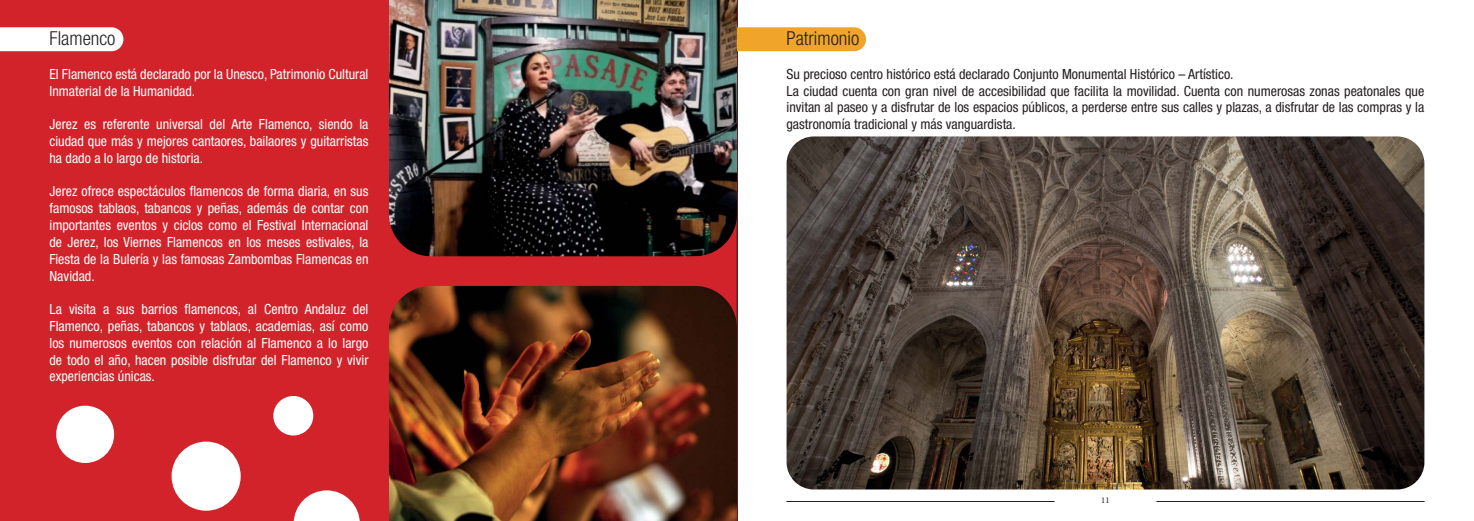
<style>
.page{position:relative;width:1474px;height:521px;background:#fff}
.page>*{position:absolute;margin:0;border:0;box-sizing:border-box;transform-origin:0 0}
.t1{font:300 condensed 19.25px "Helvetica Neue LT Std";color:#231f20}
.t2{font:condensed 14px/16.8px "Helvetica Neue LT Std";color:#fff;text-align:justify}
.t3{font:condensed 14px/16.8px "Helvetica Neue LT Std";color:#231f20}
.t4{font:8.75px "Minion Pro";color:#231f20}
</style>
<div class="page">
<hr style="left:786px;top:501px;width:268px;height:1px;background:#231f20">
<hr style="left:1156px;top:501px;width:268px;height:1px;background:#231f20">
<img style="left:786px;top:136px;width:638px;height:353px;border-radius:27px">
<div style="left:0;top:0;width:737px;height:521px;background:#d2232a"></div>
<svg style="left:0;top:27px;width:123px;height:24px"></svg>
<div style="left:712px;top:27px;width:154px;height:24px;background:#f0a52a;border-radius:12px"></div>
<img style="left:389px;top:0;width:348px;height:256px">
<img style="left:389px;top:286px;width:348px;height:235px">
<div style="left:56px;top:406px;width:58px;height:57px;background:#fff;border-radius:50%"></div>
<div style="left:273px;top:396px;width:40px;height:39px;background:#fff;border-radius:50%"></div>
<div style="left:172px;top:441px;width:69px;height:70px;background:#fff;border-radius:50%"></div>
<svg style="left:294px;top:490px;width:66px;height:31px"></svg>
<h1 class="t1" style="left:49px;top:32px;width:67px">Flamenco</h1>
<p class="t2" style="left:49px;top:67px;width:320px">El Flamenco está declarado por la Unesco, Patrimonio Cultural<br>Inmaterial de la Humanidad.</p>
<p class="t2" style="left:49px;top:118px;width:320px">Jerez es referente universal del Arte Flamenco, siendo la ciudad que más y mejores cantaores, bailaores y guitarristas ha dado a lo largo de historia.</p>
<p class="t2" style="left:49px;top:185px;width:320px">Jerez ofrece espectáculos flamencos de forma diaria, en sus famosos tablaos, tabancos y peñas, además de contar con importantes eventos y ciclos como el Festival Internacional de Jerez, los Viernes Flamencos en los meses estivales, la Fiesta de la Bulería y las famosas Zambombas Flamencas en Navidad.</p>
<p class="t2" style="left:49px;top:302px;width:320px">La visita a sus barrios flamencos, al Centro Andaluz del Flamenco, peñas, tabancos y tablaos, academias, así como los numerosos eventos con relación al Flamenco a lo largo de todo el año, hacen posible disfrutar del Flamenco y vivir experiencias únicas.</p>
<h1 class="t1" style="left:786px;top:32px;width:74px">Patrimonio</h1>
<p class="t3" style="left:786px;top:67px;width:639px">Su precioso centro histórico está declarado Conjunto Monumental Histórico – Artístico.<br>La ciudad cuenta con gran nivel de accesibilidad que facilita la movilidad. Cuenta con numerosas zonas peatonales que invitan al paseo y a disfrutar de los espacios públicos, a perderse entre sus calles y plazas, a disfrutar de las compras y la gastronomía tradicional y más vanguardista.</p>
<p class="t4" style="left:1101px;top:497px;width:10px">11</p>
</div>
